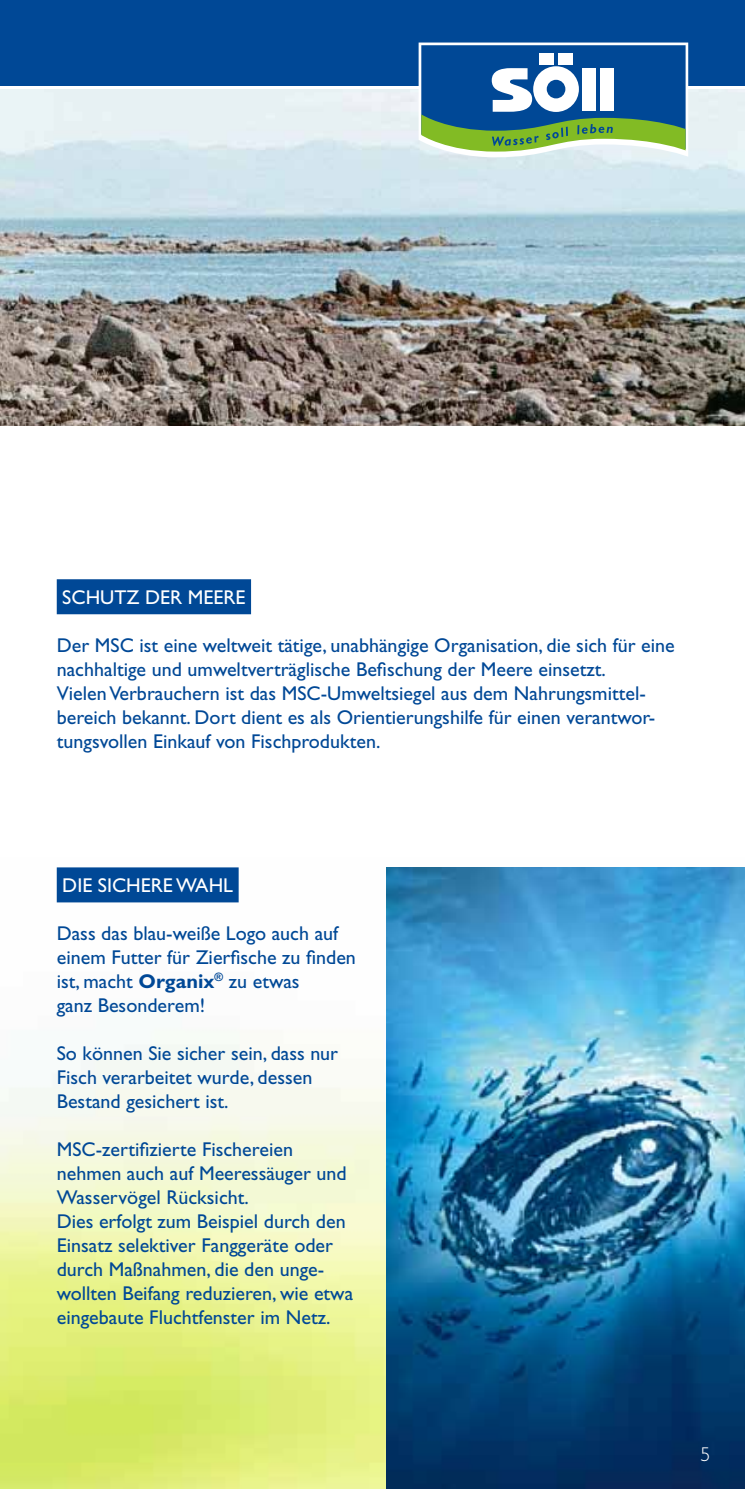
<style>
.page{position:relative;width:745px;height:1489px;background:#fff}
.page>*{position:absolute;margin:0;border:0;box-sizing:border-box;transform-origin:0 0}
.t1{font:20px/24px "Gill Sans";color:#004896}
.t2{font:20px "Gill Sans";color:#fff}
.t3{font:300 20px "Gill Sans";color:#fff}
.s1{font-weight:700}
</style>
<div class="page">
<img style="left:0;top:867px;width:386px;height:621px">
<img style="left:386px;top:867px;width:358px;height:621px">
<img style="left:0;top:89px;width:744px;height:336px">
<div style="left:57px;top:579px;width:194px;height:35px;background:#004896"></div>
<div style="left:57px;top:867px;width:181px;height:35px;background:#004896"></div>
<svg style="left:0;top:85px;width:744px;height:1px"></svg>
<div style="left:0;top:0;width:744px;height:85px;background:#004896"></div>
<svg style="left:418px;top:43px;width:269px;height:114px"></svg>
<div style="left:558px;top:53px;width:14px;height:12px;background:#fff"></div>
<div style="left:539px;top:53px;width:14px;height:12px;background:#fff"></div>
<div style="left:582px;top:68px;width:13px;height:43px;background:#fff"></div>
<div style="left:600px;top:68px;width:13px;height:43px;background:#fff"></div>
<p class="t2" style="left:62px;top:585px;width:184px">Schutz der Meere</p>
<p class="t1" style="left:57px;top:633px;width:52px">Der MSC</p>
<p class="t1" style="left:57px;top:633px;width:619px;text-indent:83px">ist eine weltweit tätige, unabhängige Organisation, die sich für eine nachhaltige und umweltverträglische Befischung der Meere einsetzt.<br>Vielen Verbrauchern ist das MSC</p>
<p class="t1" style="left:57px;top:681px;width:599px;text-indent:264px">-Umweltsiegel aus dem Nahrungsmittel&shy;bereich bekannt. Dort dient es als Orientierungshilfe für einen verantwor&shy;tungsvollen Einkauf von Fischprodukten.</p>
<p class="t2" style="left:62px;top:873px;width:167px">Die sichere Wahl</p>
<p class="t1" style="left:57px;top:921px;width:300px">Dass das blau-weiße Logo auch auf einem Futter für Zierfische zu finden ist, macht <span class="s1">Organix</span><sup>®</sup> zu etwas<br>ganz Besonderem!</p>
<p class="t1" style="left:57px;top:1041px;width:283px">So können Sie sicher sein, dass nur<br>Fisch verarbeitet wurde, dessen<br>Bestand gesichert ist.</p>
<p class="t1" style="left:57px;top:1137px;width:14px">MSC</p>
<p class="t1" style="left:57px;top:1137px;width:298px;text-indent:39px">-zertifizierte Fischereien nehmen auch auf Meeressäuger und<br>Wasservögel Rücksicht.<br>Dies erfolgt zum Beispiel durch den<br>Einsatz selektiver Fanggeräte oder durch Maßnahmen, die den unge&shy;wollten Beifang reduzieren, wie etwa eingebaute Fluchtfenster im Netz.</p>
<p class="t3" style="left:700px;top:1442px;width:11px">5</p>
</div>
